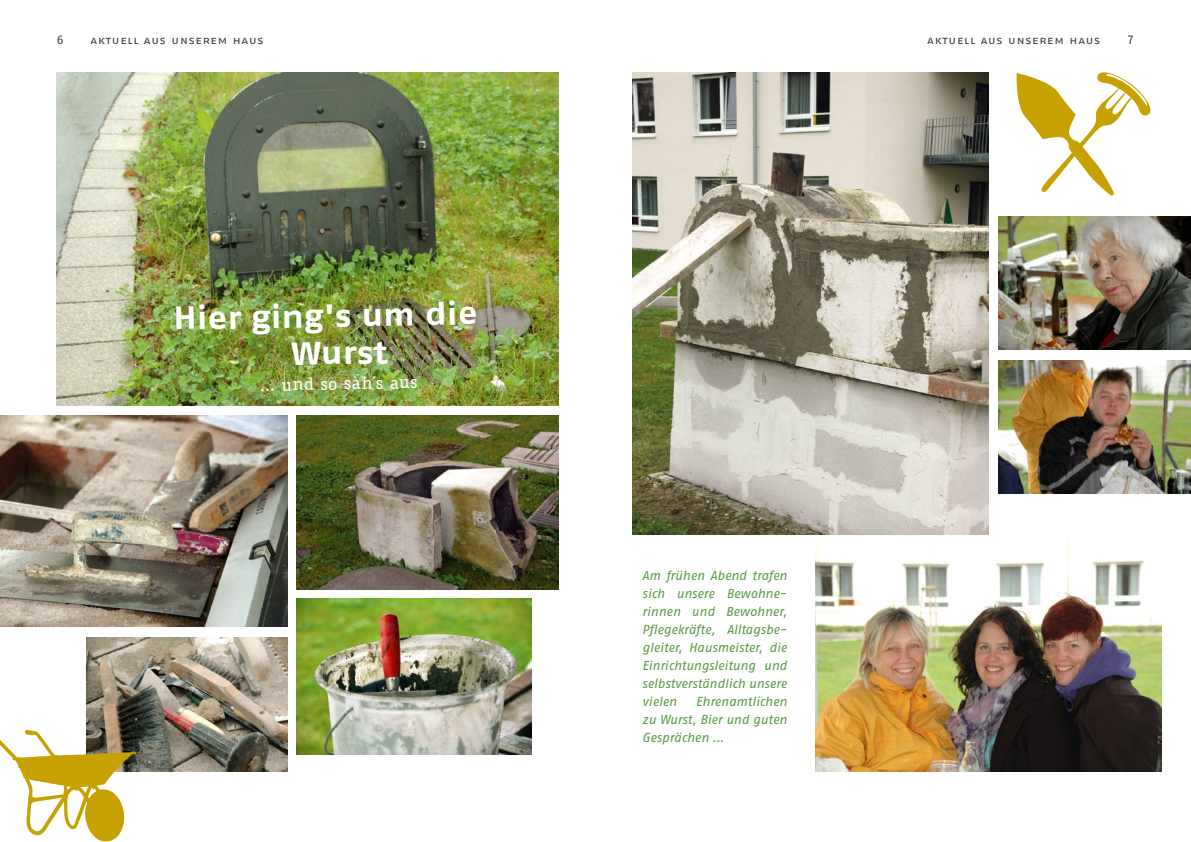
<style>
.page{position:relative;width:1191px;height:842px;background:#fff}
.page>*{position:absolute;margin:0;border:0;box-sizing:border-box;transform-origin:0 0}
.t1{font:32.1px/37.6px "Fago Ex Bold Tf";color:#fff}
.t2{font:17.2px "Fago Office Serif";color:#fff}
.t3{font:italic 13px/18px "Fago No Regular Tf";letter-spacing:-.005em;color:#579c41;text-align:justify}
.t4{font:12px "Fago No Regular Tf";color:#3e3d40}
.t5{font:11px "Fago Ex Regular Caps";letter-spacing:.07em;color:#3e3d40}
.s1{font-family:"Fago Office Sans"}
</style>
<div class="page">
<img style="left:57px;top:72px;width:501px;height:334px">
<img style="left:296px;top:415px;width:262px;height:174px">
<img style="left:296px;top:598px;width:235px;height:157px">
<img style="left:632px;top:72px;width:356px;height:462px">
<img style="left:998px;top:217px;width:193px;height:132px">
<img style="left:998px;top:360px;width:193px;height:134px">
<img style="left:86px;top:638px;width:201px;height:133px">
<img style="left:815px;top:538px;width:346px;height:233px">
<img style="left:0;top:415px;width:287px;height:212px">
<svg style="left:0;top:730px;width:136px;height:112px"></svg>
<svg style="left:1016px;top:72px;width:135px;height:124px"></svg>
<p class="t4" style="left:57px;top:33px;width:8px">6</p>
<p class="t5" style="left:90px;top:34px;width:175px">aktuell aus unserem haus</p>
<p class="t5" style="left:927px;top:34px;width:175px">aktuell aus unserem haus</p>
<p class="t4" style="left:1127px;top:33px;width:8px">7</p>
<h1 class="t1" style="left:290px;top:297px;width:188px;text-indent:-117px;rotate:-1deg">Hier ging's um die<br>Wurst</h1>
<h2 class="t2" style="left:259px;top:375px;width:160px;rotate:-1deg">… und so sah<span class="s1">´</span>s aus</h2>
<p class="t3" style="left:642px;top:567px;width:146px">Am frühen Abend trafen sich unsere Bewohne&shy;rinnen und Bewohner, Pflegekräfte, Alltagsbe&shy;gleiter, Hausmeister, die Einrichtungsleitung und selbstverständlich unsere vielen</p>
<p class="t3" style="left:642px;top:693px;width:146px;text-indent:54px">Ehrenamtlichen zu Wurst, Bier und guten Gesprächen …</p>
</div>
